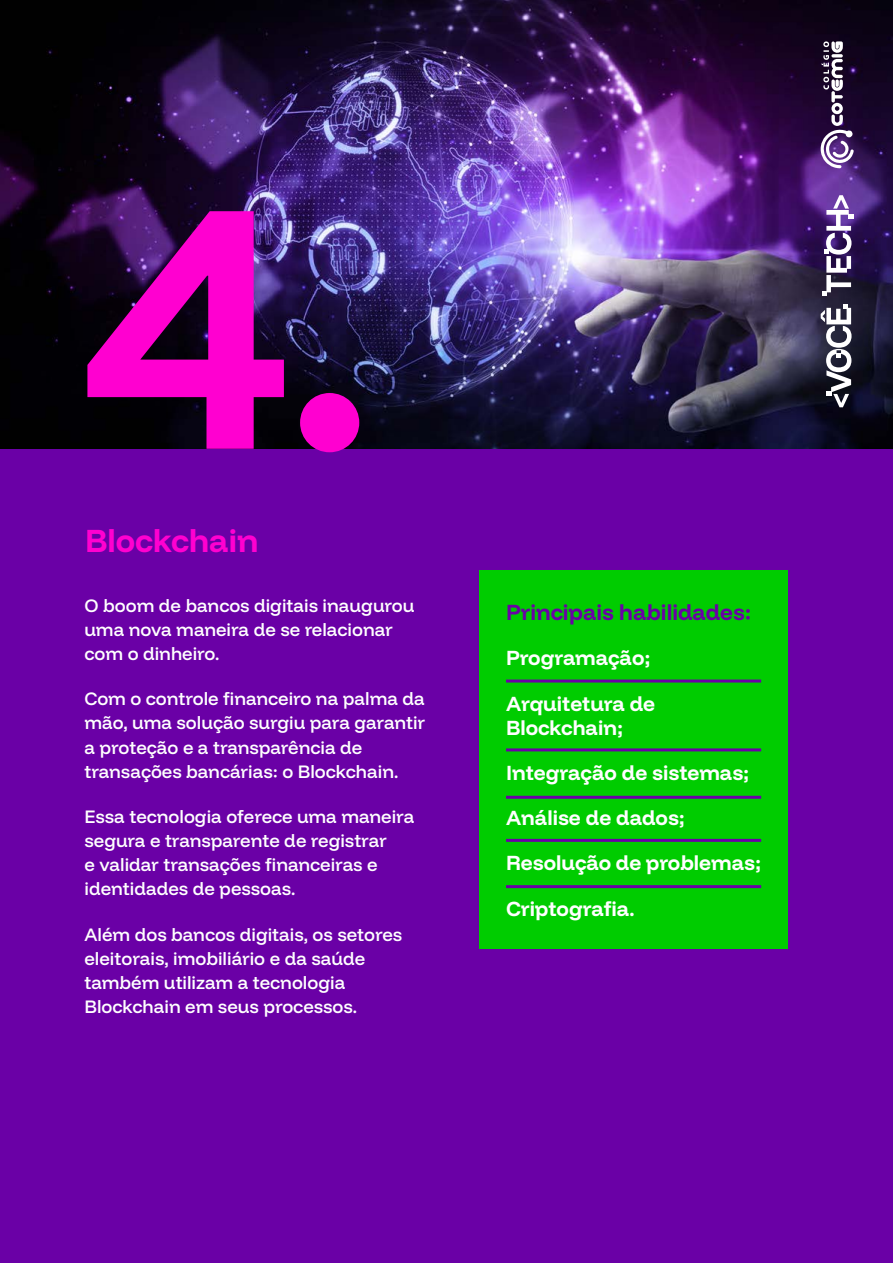
<style>
.page{position:relative;width:893px;height:1263px;background:#6a00a6}
.page>*{position:absolute;margin:0;border:0;box-sizing:border-box;transform-origin:0 0}
.t1{font:700 351.9px "Funnel Display";color:#ff00d0}
.t2{font:700 32.85px "Funnel Display";color:#ff00d0}
.t3{font:700 22.5px "Funnel Display";color:#6a00a6}
.t4{font:700 21px/45.3px "Funnel Display";color:#fff}
.t5{font:500 18.45px/24.2px "Funnel Display";color:#fff}
</style>
<div class="page">
<img style="left:0;top:0;width:893px;height:449px">
<div style="left:479px;top:570px;width:309px;height:378px;background:#0c0"></div>
<hr style="left:506px;top:679px;width:255px;height:3px;background:#6a00a6">
<hr style="left:506px;top:748px;width:255px;height:3px;background:#6a00a6">
<hr style="left:506px;top:796px;width:255px;height:3px;background:#6a00a6">
<hr style="left:506px;top:839px;width:255px;height:3px;background:#6a00a6">
<hr style="left:506px;top:885px;width:255px;height:3px;background:#6a00a6">
<svg style="left:821px;top:304px;width:30px;height:103px;background:#73737e"></svg>
<svg style="left:823px;top:195px;width:31px;height:101px;background:#806d9a"></svg>
<svg style="left:821px;top:41px;width:33px;height:127px;background:#625072"></svg>
<h1 class="t1" style="left:85px;top:114px;width:289px">4.</h1>
<h2 class="t2" style="left:85px;top:520px;width:175px">Blockchain</h2>
<p class="t5" style="left:85px;top:594px;width:331px">O boom de bancos digitais inaugurou uma nova maneira de se relacionar com o dinheiro.</p>
<p class="t5" style="left:85px;top:687px;width:342px">Com o controle financeiro na palma da mão, uma solução surgiu para garantir a proteção e a transparência de transações bancárias: o Blockchain.</p>
<p class="t5" style="left:85px;top:805px;width:331px">Essa tecnologia oferece uma maneira segura e transparente de registrar<br>e validar transações financeiras e identidades de pessoas.</p>
<p class="t5" style="left:85px;top:922px;width:319px">Além dos bancos digitais, os setores eleitorais, imobiliário e da saúde também utilizam a tecnologia Blockchain em seus processos.</p>
<p class="t3" style="left:506px;top:599px;width:247px">Principais habilidades:</p>
<p class="t4" style="left:506px;top:636px;width:151px">Programação;<br>Arquitetura de</p>
<p class="t4" style="left:506px;top:705px;width:257px">Blockchain;<br>Integração de sistemas;<br>Análise de dados;<br>Resolução de problemas;<br>Criptografia.</p>
</div>
